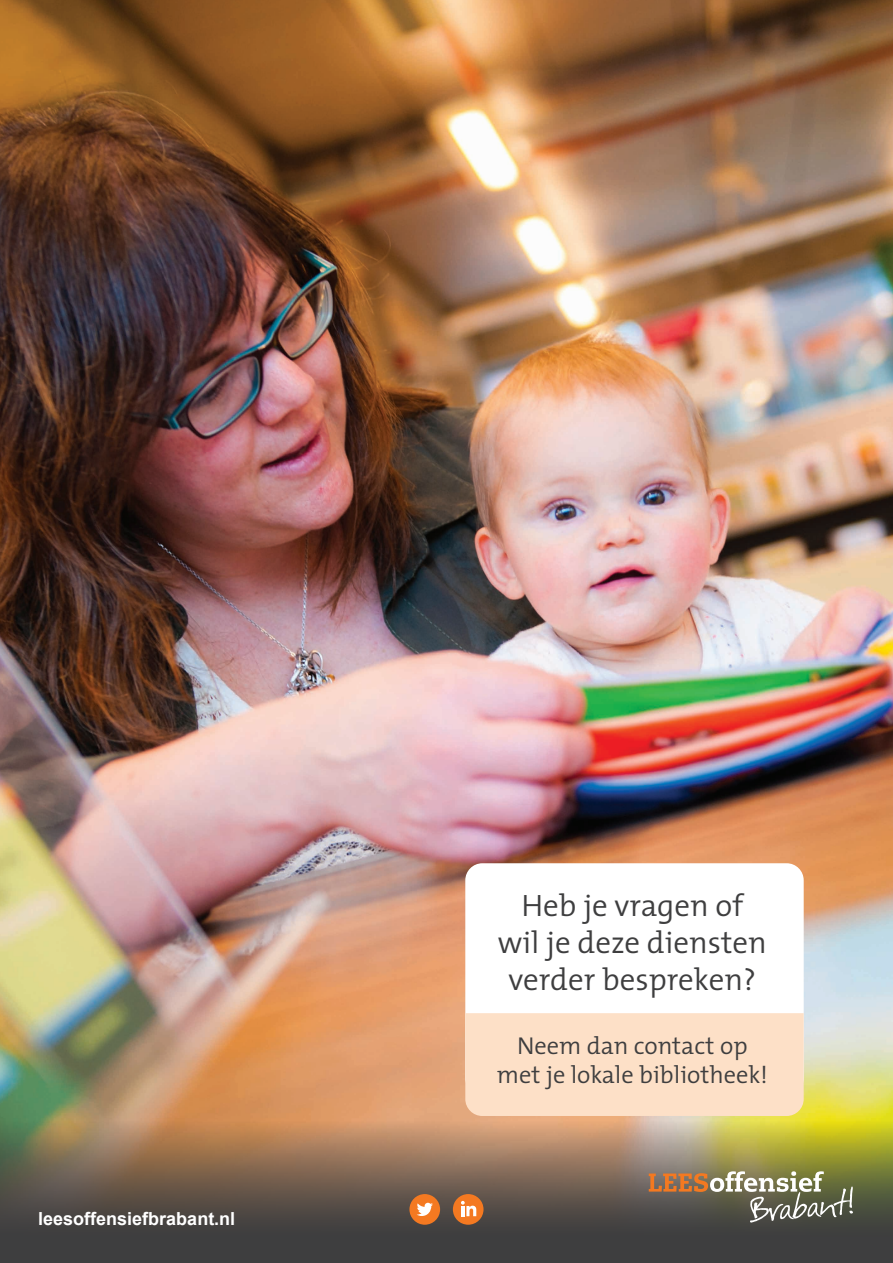
<style>
.page{position:relative;width:893px;height:1263px;background:#fff}
.page>*{position:absolute;margin:0;border:0;box-sizing:border-box;transform-origin:0 0}
.t1{font:300 31.05px/37.2px "The Mix";color:#3e3e3f;text-align:center}
.t2{font:300 24.45px/29.4px "The Mix";color:#3e3e3f;text-align:center}
.t3{font:700 18px "Arial";color:#fff}
</style>
<div class="page">
<img style="left:0;top:0;width:893px;height:1057px">
<div style="left:465px;top:863px;width:339px;height:232px;background:#fff;border-radius:17px"></div>
<div style="left:465px;top:1013px;width:339px;height:44px;background:#fde0c7"></div>
<img style="left:0;top:1057px;width:893px;height:206px">
<svg style="left:649px;top:1171px;width:204px;height:51px;background:#807863"></svg>
<div style="left:409px;top:1194px;width:31px;height:31px;background:#f47921;border-radius:15px"></div>
<svg style="left:417px;top:1203px;width:16px;height:13px"></svg>
<div style="left:453px;top:1194px;width:30px;height:31px;background:#f47921;border-radius:15px"></div>
<svg style="left:461px;top:1201px;width:15px;height:15px"></svg>
<p class="t3" style="left:38px;top:1206px;width:199px">leesoffensiefbrabant.nl</p>
<p class="t1" style="left:498px;top:885px;width:271px">Heb je vragen of wil je deze diensten verder bespreken?</p>
<p class="t2" style="left:497px;top:1030px;width:273px">Neem dan contact op met je lokale bibliotheek!</p>
</div>
